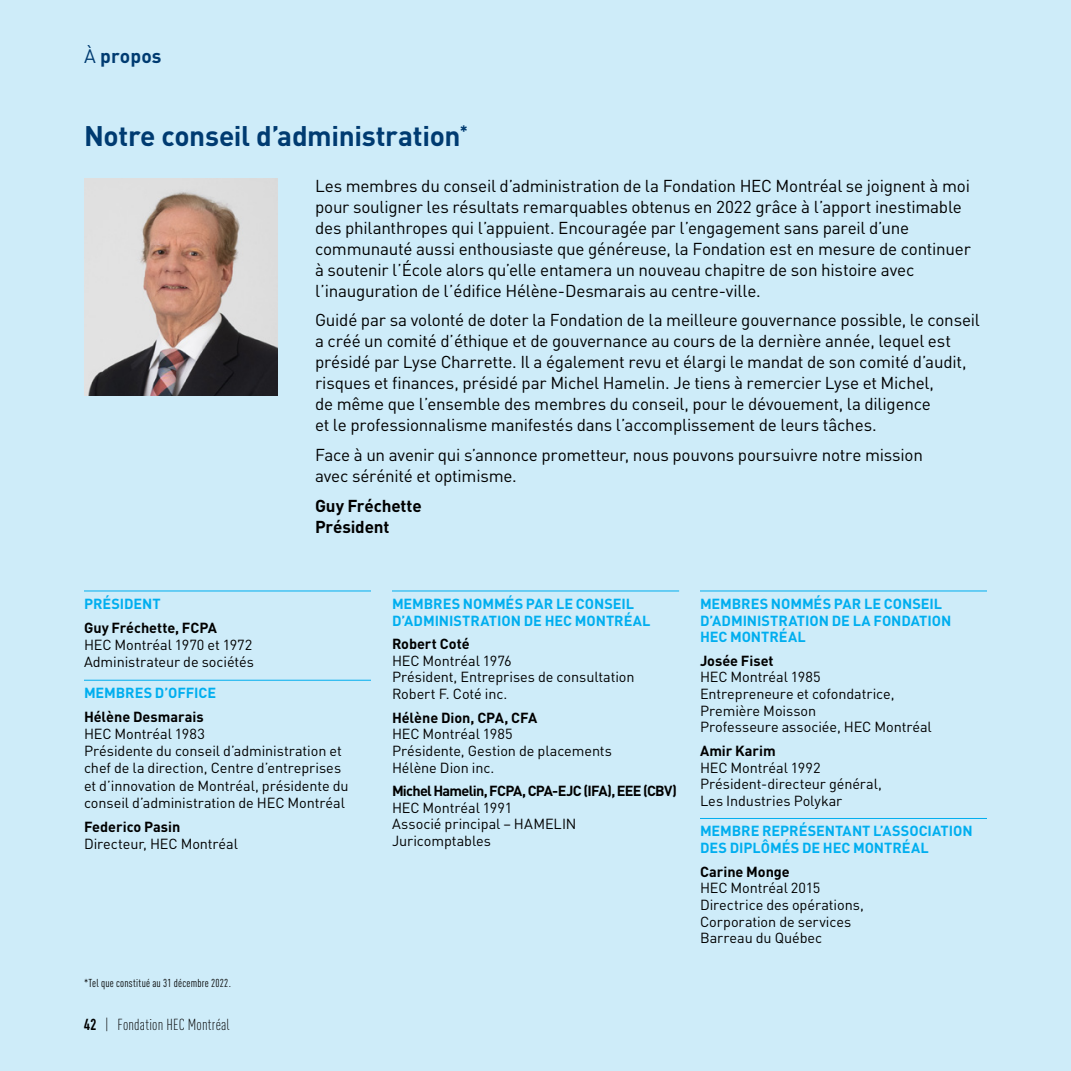
<style>
.page{position:relative;width:1071px;height:1071px;background:#ceecf9}
.page>*{position:absolute;margin:0;border:0;box-sizing:border-box;transform-origin:0 0}
.t1{font:700 28px "DINOT";letter-spacing:-.015em;color:#003b71}
.t2{font:700 19.25px "DINOT";letter-spacing:.005em;color:#003b71}
.t3{font:17.15px/21px "DINOT";letter-spacing:-.015em;color:#000}
.t4{font:700 17.15px/21px "DINOT";letter-spacing:-.01em;color:#000}
.t5{font:300 condensed 15.75px "DINOT";letter-spacing:.01em;color:#000}
.t6{font:14.35px/16.6px "DINOT";letter-spacing:-.005em;color:#000}
.t7{font:700 14.35px/16.6px "DINOT";letter-spacing:-.005em;color:#00aeef}
.t8{font:700 14.35px "DINOT";letter-spacing:-.005em;color:#000}
.t9{font:700 14.35px "DINOT";letter-spacing:-.05em;color:#000}
.t10{font:condensed 11.38px "DINOT";letter-spacing:.025em;color:#000}
.s1{font-weight:400}
.s2{font-family:"DIN Engschrift Std";font-weight:400;font-stretch:normal}
</style>
<div class="page">
<hr style="left:84px;top:591px;width:287px;height:1px;background:#00aeef">
<hr style="left:84px;top:680px;width:287px;height:1px;background:#00aeef">
<hr style="left:392px;top:591px;width:287px;height:1px;background:#00aeef">
<hr style="left:700px;top:591px;width:287px;height:1px;background:#00aeef">
<hr style="left:700px;top:818px;width:287px;height:1px;background:#00aeef">
<img style="left:84px;top:178px;width:194px;height:218px">
<p class="t2" style="left:84px;top:44px;width:79px"><span class="s1">À</span> propos</p>
<h1 class="t1" style="left:84px;top:118px;width:385px">Notre conseil d’administration<sup>*</sup></h1>
<p class="t3" style="left:315px;top:175px;width:657px">Les membres du conseil d’administration de la Fondation HEC Montréal se joignent à moi pour souligner les résultats remarquables obtenus en 2022 grâce à l’apport inestimable des philanthropes qui l’appuient. Encouragée par l’engagement sans pareil d’une communauté aussi enthousiaste que généreuse, la Fondation est en mesure de continuer à soutenir l’École alors qu’elle entamera un nouveau chapitre de son histoire avec l’inauguration de l’édifice Hélène-Desmarais au centre-ville.</p>
<p class="t3" style="left:315px;top:309px;width:666px">Guidé par sa volonté de doter la Fondation de la meilleure gouvernance possible, le conseil a créé un comité d’éthique et de gouvernance au cours de la dernière année, lequel est présidé par Lyse Charrette. Il a également revu et élargi le mandat de son comité d’audit, risques et finances, présidé par Michel Hamelin. Je tiens à remercier Lyse et Michel,<br>de même que l’ensemble des membres du conseil, pour le dévouement, la diligence<br>et le professionnalisme manifestés dans l’accomplissement de leurs tâches.</p>
<p class="t3" style="left:315px;top:444px;width:609px">Face à un avenir qui s’annonce prometteur, nous pouvons poursuivre notre mission avec sérénité et optimisme.</p>
<p class="t4" style="left:315px;top:495px;width:108px">Guy Fréchette<br>Président</p>
<p class="t7" style="left:84px;top:595px;width:78px">PRÉSIDENT</p>
<p class="t8" style="left:84px;top:618px;width:135px">Guy Fréchette, FCPA</p>
<p class="t6" style="left:84px;top:636px;width:172px;line-height:17.2px">HEC Montréal 1970 et 1972<br>Administrateur de sociétés</p>
<p class="t7" style="left:84px;top:684px;width:134px">MEMBRES D’OFFICE</p>
<p class="t8" style="left:84px;top:708px;width:121px">Hélène Desmarais</p>
<p class="t6" style="left:84px;top:725px;width:266px;line-height:17.2px">HEC Montréal 1983<br>Présidente du conseil d’administration et chef de la direction, Centre d’entreprises et d’innovation de Montréal, présidente du conseil d’administration de HEC Montréal</p>
<p class="t8" style="left:84px;top:817px;width:98px">Federico Pasin</p>
<p class="t6" style="left:84px;top:835px;width:156px">Directeur, HEC Montréal</p>
<p class="t10" style="left:84px;top:976px;width:148px">*Tel que constitué au 31 décembre 2022.</p>
<p class="t5" style="left:84px;top:1015px;width:147px"><span class="s2">42</span> | Fondation HEC Montréal</p>
<p class="t7" style="left:392px;top:595px;width:260px">MEMBRES NOMMÉS PAR LE CONSEIL<br>D’ADMINISTRATION DE HEC MONTRÉAL</p>
<p class="t8" style="left:392px;top:635px;width:79px">Robert Coté</p>
<p class="t6" style="left:392px;top:652px;width:244px">HEC Montréal 1976<br>Président, Entreprises de consultation<br>Robert F. Coté inc.</p>
<p class="t8" style="left:392px;top:708px;width:147px">Hélène Dion, CPA, CFA</p>
<p class="t6" style="left:392px;top:726px;width:222px">HEC Montréal 1985<br>Présidente, Gestion de placements<br>Hélène Dion inc.</p>
<p class="t9" style="left:392px;top:782px;width:287px">Michel Hamelin, FCPA, CPA-EJC (IFA), EEE (CBV)</p>
<p class="t6" style="left:392px;top:799px;width:186px">HEC Montréal 1991<br>Associé principal – HAMELIN<br>Juricomptables</p>
<p class="t7" style="left:700px;top:595px;width:253px">MEMBRES NOMMÉS PAR LE CONSEIL<br>D’ADMINISTRATION DE LA FONDATION<br>HEC MONTRÉAL</p>
<p class="t8" style="left:700px;top:651px;width:75px">Josée Fiset</p>
<p class="t6" style="left:700px;top:669px;width:233px">HEC Montréal 1985<br>Entrepreneure et cofondatrice,<br>Première Moisson<br>Professeure associée, HEC Montréal</p>
<p class="t8" style="left:700px;top:741px;width:77px">Amir Karim</p>
<p class="t6" style="left:700px;top:759px;width:184px">HEC Montréal 1992<br>Président-directeur général,<br>Les Industries Polykar</p>
<p class="t7" style="left:700px;top:823px;width:274px">MEMBRE REPRÉSENTANT L’ASSOCIATION<br>DES DIPLÔMÉS DE HEC MONTRÉAL</p>
<p class="t8" style="left:700px;top:862px;width:91px">Carine Monge</p>
<p class="t6" style="left:700px;top:880px;width:165px">HEC Montréal 2015<br>Directrice des opérations,<br>Corporation de services<br>Barreau du Québec</p>
</div>
